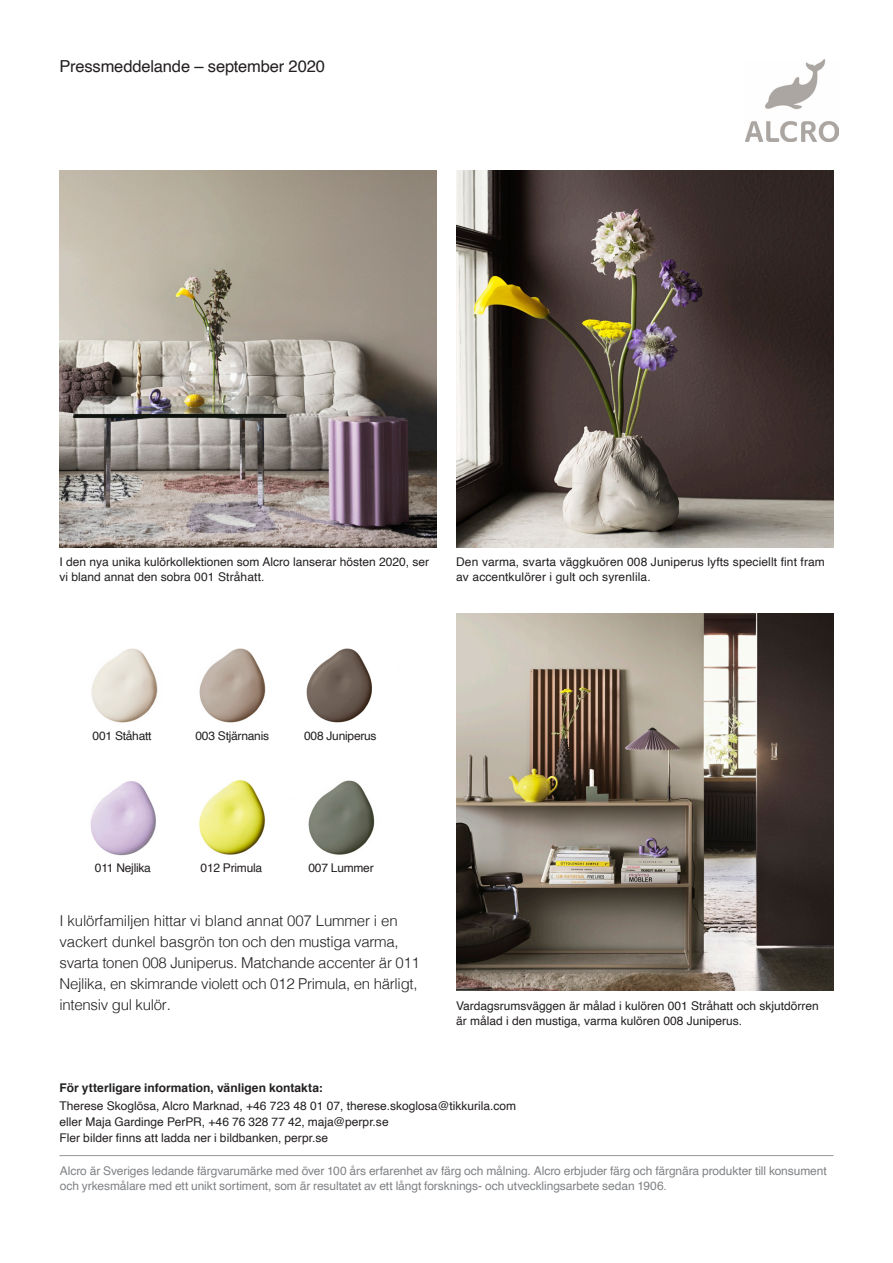
<style>
.page{position:relative;width:893px;height:1263px;background:#fff}
.page>*{position:absolute;margin:0;border:0;box-sizing:border-box;transform-origin:0 0}
.t1{font:16.5px "Helvetica";letter-spacing:-.01em;color:#231f20}
.t2{font:300 15px/21px "Helvetica";letter-spacing:-.02em;color:#231f20}
.t3{font:12px/15px "Helvetica";color:#231f20}
.t4{font:12px/15px "Helvetica";letter-spacing:-.01em;color:#808285}
.t5{font:12px "Helvetica";letter-spacing:-.02em;color:#231f20}
.s1{font-weight:700}
</style>
<div class="page">
<hr style="left:60px;top:1155px;width:773px;height:1px;background:#939598">
<img style="left:746px;top:60px;width:93px;height:81px">
<img style="left:456px;top:171px;width:377px;height:376px">
<img style="left:91px;top:648px;width:67px;height:75px">
<img style="left:199px;top:648px;width:67px;height:75px">
<img style="left:308px;top:780px;width:67px;height:75px">
<img style="left:306px;top:648px;width:66px;height:75px">
<img style="left:90px;top:781px;width:66px;height:75px">
<img style="left:199px;top:780px;width:66px;height:75px">
<img style="left:456px;top:613px;width:377px;height:377px">
<img style="left:60px;top:171px;width:377px;height:376px">
<p class="t1" style="left:60px;top:53px;width:267px">Pressmeddelande – september 2020</p>
<p class="t3" style="left:60px;top:555px;width:371px">I den nya unika kulörkollektionen som Alcro lanserar hösten 2020, ser vi bland annat den sobra 001 Stråhatt.</p>
<p class="t3" style="left:456px;top:555px;width:370px">Den varma, svarta väggkuören 008 Juniperus lyfts speciellt fint fram av accentkulörer i gult och syrenlila.</p>
<p class="t5" style="left:93px;top:726px;width:60px">001 Ståhatt</p>
<p class="t5" style="left:196px;top:726px;width:75px">003 Stjärnanis</p>
<p class="t5" style="left:304px;top:726px;width:74px">008 Juniperus</p>
<p class="t5" style="left:95px;top:859px;width:58px">011 Nejlika</p>
<p class="t5" style="left:201px;top:859px;width:63px">012 Primula</p>
<p class="t5" style="left:308px;top:858px;width:67px">007 Lummer</p>
<p class="t2" style="left:60px;top:909px;width:362px">I kulörfamiljen hittar vi bland annat 007 Lummer i en vackert dunkel basgrön ton och den mustiga varma, svarta tonen 008 Juniperus. Matchande accenter är 011<br>Nejlika, en skimrande violett och 012 Primula, en härligt, intensiv gul kulör.</p>
<p class="t3" style="left:456px;top:999px;width:364px">Vardagsrumsväggen är målad i kulören 001 Stråhatt och skjutdörren är målad i den mustiga, varma kulören 008 Juniperus.</p>
<p class="t3" style="left:60px;top:1079px;width:458px;line-height:17.7px"><span class="s1">För ytterligare information, vänligen kontakta:<br></span>Therese Skoglösa, Alcro Marknad, +46 723 48 01 07, therese.skoglosa@tikkurila.com</p>
<p class="t3" style="left:60px;top:1115px;width:331px">eller Maja Gardinge PerPR, +46 76 328 77 42, maja@perpr.se</p>
<p class="t3" style="left:60px;top:1131px;width:270px">Fler bilder finns att ladda ner i bildbanken, perpr.se</p>
<p class="t4" style="left:60px;top:1163px;width:768px">Alcro är Sveriges ledande färgvarumärke med över 100 års erfarenhet av färg och målning. Alcro erbjuder färg och färgnära produkter till konsument och yrkesmålare med ett unikt sortiment, som är resultatet av ett långt forsknings- och utvecklingsarbete sedan 1906.</p>
</div>
